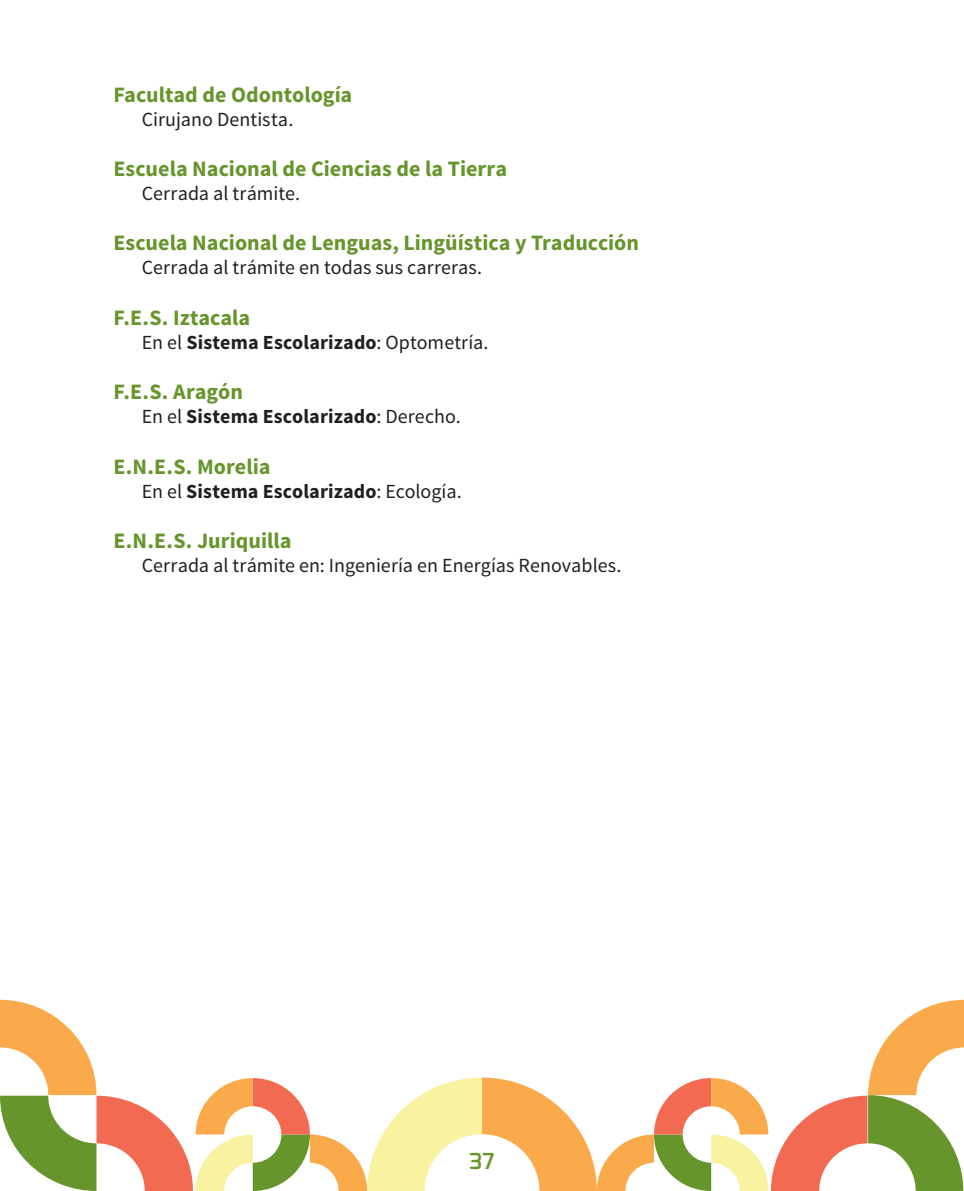
<style>
.page{position:relative;width:964px;height:1191px;background:#fff}
.page>*{position:absolute;margin:0;border:0;box-sizing:border-box;transform-origin:0 0}
.t1{font:700 22px "Source Sans Pro";color:#66952c}
.t2{font:600 22px "Exo";color:#66952c}
.t3{font:20px "Source Sans Pro";letter-spacing:.005em;color:#231f20}
.t4{font:700 20px "Source Sans Pro";letter-spacing:.005em;color:#231f20}
.s1{font-weight:400}
</style>
<div class="page">
<svg style="left:0;top:999px;width:964px;height:192px"></svg>
<p class="t1" style="left:113px;top:80px;width:240px">Facultad de Odontología</p>
<p class="t3" style="left:142px;top:107px;width:153px">Cirujano Dentista.</p>
<p class="t1" style="left:113px;top:155px;width:395px">Escuela Nacional de Ciencias de la Tierra</p>
<p class="t3" style="left:142px;top:181px;width:160px">Cerrada al trámite.</p>
<p class="t1" style="left:113px;top:229px;width:527px">Escuela Nacional de Lenguas, Lingüística y Traducción</p>
<p class="t3" style="left:142px;top:255px;width:342px">Cerrada al trámite en todas sus carreras.</p>
<p class="t1" style="left:113px;top:303px;width:138px">F.E.S. Iztacala</p>
<p class="t4" style="left:142px;top:329px;width:348px"><span class="s1">En el</span> Sistema Escolarizado<span class="s1">: Optometría.</span></p>
<p class="t1" style="left:113px;top:378px;width:131px">F.E.S. Aragón</p>
<p class="t4" style="left:142px;top:404px;width:321px"><span class="s1">En el</span> Sistema Escolarizado<span class="s1">: Derecho.</span></p>
<p class="t1" style="left:113px;top:452px;width:159px">E.N.E.S. Morelia</p>
<p class="t4" style="left:142px;top:478px;width:321px"><span class="s1">En el</span> Sistema Escolarizado<span class="s1">: Ecología.</span></p>
<p class="t1" style="left:113px;top:527px;width:180px">E.N.E.S. Juriquilla</p>
<p class="t3" style="left:142px;top:553px;width:481px">Cerrada al trámite en: Ingeniería en Energías Renovables.</p>
<p class="t2" style="left:469px;top:1147px;width:27px">37</p>
</div>
